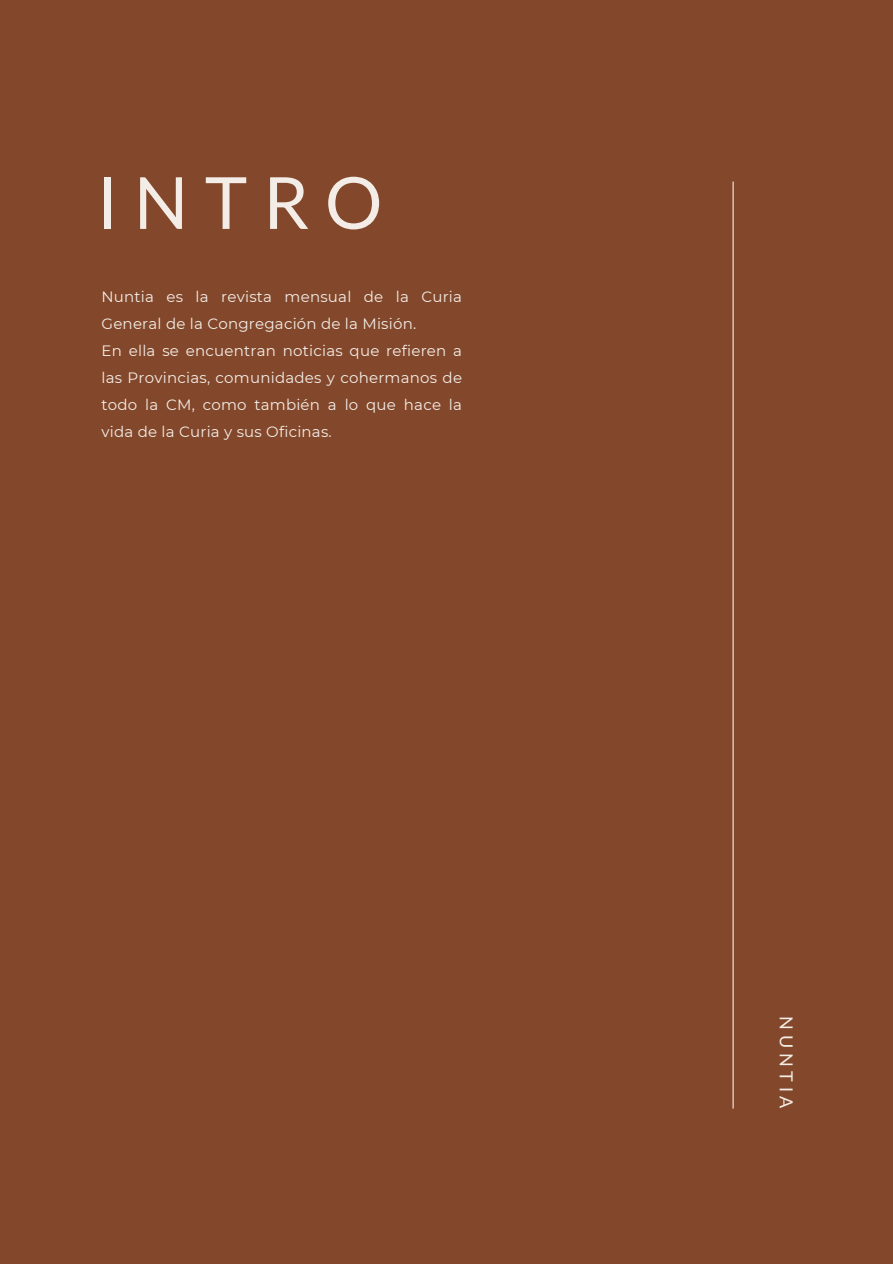
<style>
.page{position:relative;width:893px;height:1264px;background:#fff}
.page>*{position:absolute;margin:0;border:0;box-sizing:border-box;transform-origin:0 0}
.t1{font:72px "Lato";letter-spacing:.225em;color:#f4ede7}
.t2{font:18px "Lato";letter-spacing:.26em;color:#f4ede7}
.t3{font:15px/27px "Montserrat";letter-spacing:.015em;color:#f4ede7}
</style>
<div class="page">
<div style="left:0;top:0;width:892px;height:1263px;background:#83482b"></div>
<hr style="left:732px;top:181px;width:1px;height:927px;background:#f4ede7">
<h1 class="t1" style="left:97px;top:158px;width:287px">INTRO</h1>
<p class="t3" style="left:101px;top:283px;width:362px">Nuntia es la revista mensual de la Curia General de la Congregación de la Misión.<br>En ella se encuentran noticias que refieren a las Provincias, comunidades y cohermanos de todo la CM, como también a lo que hace la vida de la Curia y sus Oficinas.</p>
<p class="t2" style="left:797px;top:1016px;width:94px;rotate:90deg">NUNTIA</p>
</div>
